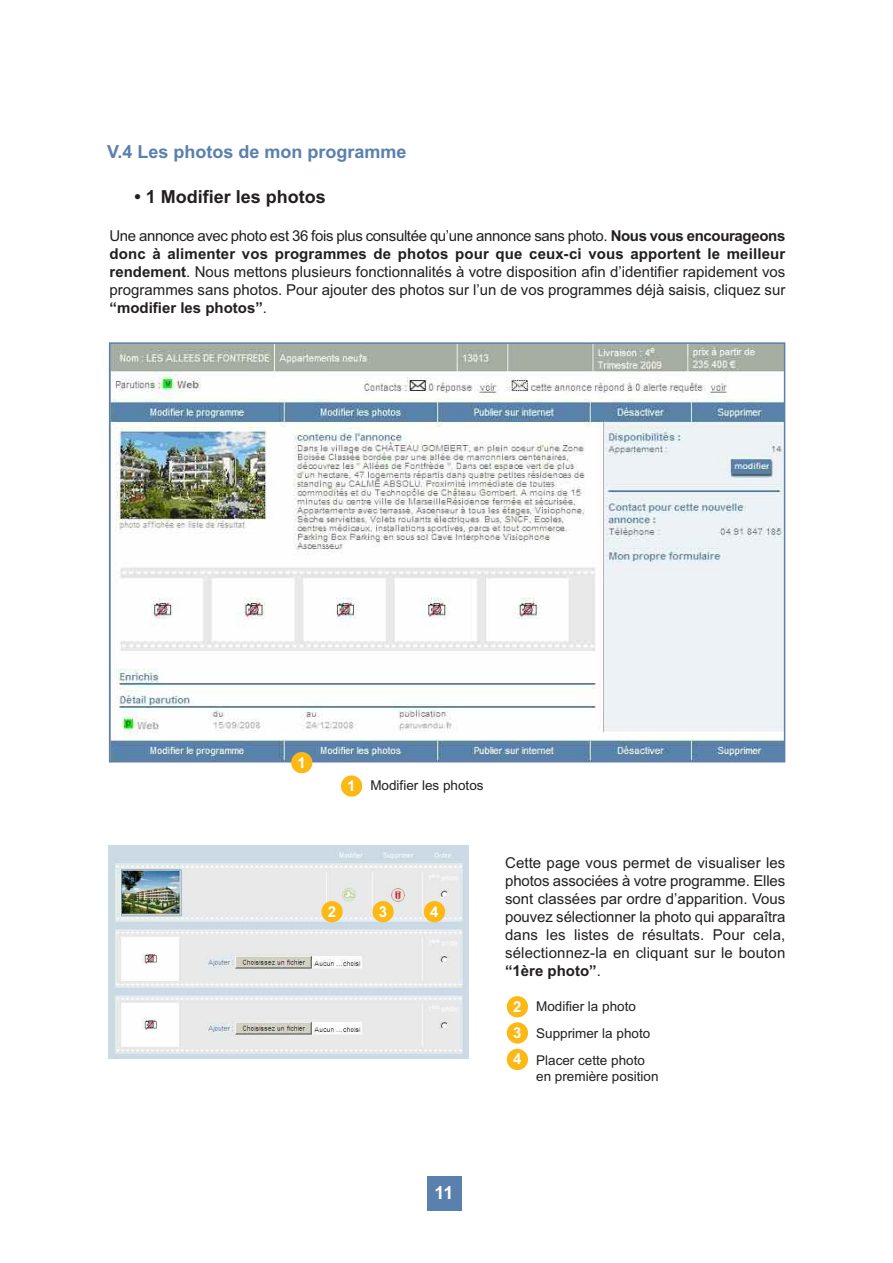
<style>
.page{position:relative;width:893px;height:1263px;background:#fff}
.page>*{position:absolute;margin:0;border:0;box-sizing:border-box;transform-origin:0 0}
.t1{font:700 18px "Arial";color:#5a80ad}
.t2{font:700 18px "Arial";color:#231f20}
.t3{font:700 18px "Arial";color:#fff}
.t4{font:15px/18px "Arial";letter-spacing:.005em;color:#231f20;text-align:justify}
.t5{font:700 15px/26.4px "Arial";color:#fff;text-align:justify}
.t6{font:13.5px/27px "Arial";color:#231f20}
.s1{font-weight:700}
.s2{font-weight:700;font-size:15px;color:#fff}
</style>
<div class="page">
<div style="left:428px;top:1176px;width:34px;height:34px;background:#5a80ad"></div>
<div style="left:341px;top:775px;width:21px;height:22px;background:#fcb814;border-radius:50%"></div>
<img style="left:112px;top:345px;width:670px;height:414px">
<div style="left:109px;top:342px;width:676px;height:420px;border:2px solid #5a80ad"></div>
<div style="left:291px;top:752px;width:21px;height:21px;background:#fcb814;border-radius:50%"></div>
<img style="left:109px;top:846px;width:359px;height:212px">
<div style="left:321px;top:901px;width:22px;height:21px;background:#fcb814;border-radius:50%"></div>
<div style="left:372px;top:901px;width:22px;height:21px;background:#fcb814;border-radius:50%"></div>
<div style="left:424px;top:901px;width:21px;height:21px;background:#fcb814;border-radius:50%"></div>
<div style="left:507px;top:996px;width:21px;height:21px;background:#fcb814;border-radius:50%"></div>
<div style="left:507px;top:1022px;width:21px;height:21px;background:#fcb814;border-radius:50%"></div>
<div style="left:507px;top:1049px;width:21px;height:21px;background:#fcb814;border-radius:50%"></div>
<p class="t1" style="left:107px;top:141px;width:301px">V.4 Les photos de mon programme</p>
<p class="t2" style="left:135px;top:187px;width:193px">• 1 Modifier les photos</p>
<p class="t4" style="left:110px;top:227px;width:677px">Une annonce avec photo est 36 fois plus consultée qu’une annonce sans photo. <span class="s1">Nous vous encourageons donc à alimenter vos programmes de photos pour que ceux-ci vous apportent le meilleur rendement</span>. Nous mettons plusieurs fonctionnalités à votre disposition afin d’identifier rapidement vos programmes sans photos. Pour ajouter des photos sur l’un de vos programmes déjà saisis, cliquez sur <span class="s1">“modifier les photos”</span>.</p>
<p class="t5" style="left:297px;top:749px;width:10px">1</p>
<p class="t6" style="left:347px;top:772px;width:138px"><span class="s2">1</span> Modifier les photos</p>
<p class="t5" style="left:328px;top:898px;width:10px">2</p>
<p class="t5" style="left:379px;top:898px;width:10px">3</p>
<p class="t5" style="left:430px;top:898px;width:10px">4</p>
<p class="t4" style="left:505px;top:854px;width:282px">Cette page vous permet de visualiser les photos associées à votre programme. Elles sont classées par ordre d’apparition. Vous pouvez sélectionner la photo qui apparaîtra dans les listes de résultats. Pour cela, sélectionnez-la en cliquant sur le bouton <span class="s1">“1ère photo”</span>.</p>
<p class="t5" style="left:513px;top:993px;width:10px">2<br>3<br>4</p>
<p class="t6" style="left:536px;top:993px;width:116px">Modifier la photo<br>Supprimer la photo<br>Placer cette photo</p>
<p class="t6" style="left:536px;top:1063px;width:124px">en première position</p>
<p class="t3" style="left:434px;top:1182px;width:21px">11</p>
</div>
